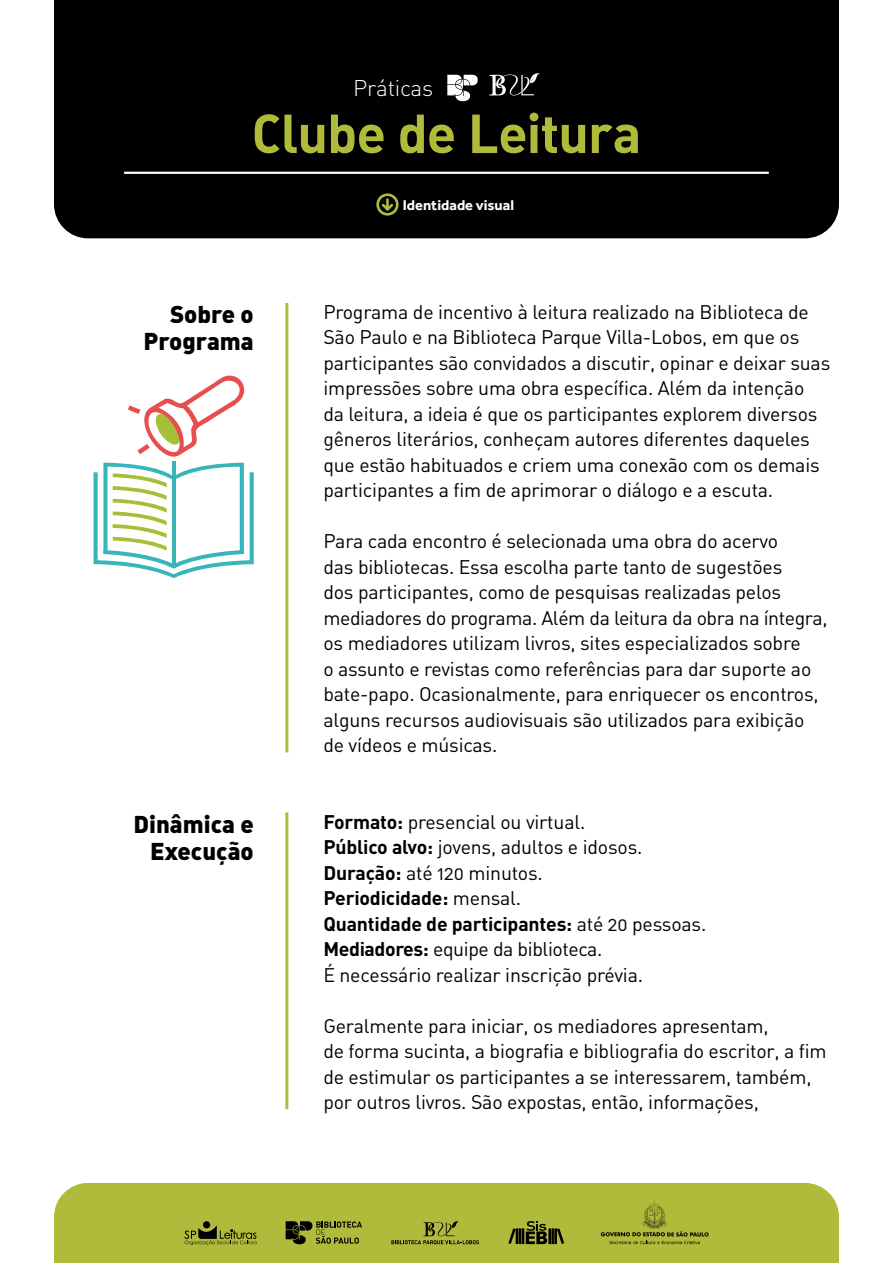
<style>
.page{position:relative;width:893px;height:1263px;background:#fff}
.page>*{position:absolute;margin:0;border:0;box-sizing:border-box;transform-origin:0 0}
.t1{font:54px "DIN Bold Alternate";letter-spacing:-.02em;color:#b0bb3b}
.t2{font:24px/27px "DIN Black Alternate";color:#000;text-align:right}
.t3{font:22.5px "DIN Light Alternate";letter-spacing:-.01em;color:#fff}
.t4{font:19.5px/25.5px "DIN Regular Alternate";letter-spacing:-.01em;color:#000}
.t5{font:700 19.5px/25.5px "DIN";letter-spacing:-.01em;color:#000}
.t6{font:700 14.7px "Effra";color:#fff}
.s1{font-family:"DIN";font-weight:700}
.s2{font-family:"DIN Regular Alternate";font-weight:400}
</style>
<div class="page">
<hr style="left:285px;top:303px;width:3px;height:449px;background:#b0bb3b">
<div style="left:54px;top:1183px;width:785px;height:80px;background:#b0bb3b"></div>
<div style="left:203px;top:1221px;width:7px;height:7px;background:#000;border-radius:50%"></div>
<svg style="left:184px;top:1225px;width:72px;height:20px"></svg>
<svg style="left:286px;top:1221px;width:76px;height:23px;background:#6e7424"></svg>
<svg style="left:391px;top:1221px;width:88px;height:23px;background:#959f32"></svg>
<svg style="left:508px;top:1221px;width:56px;height:23px"></svg>
<svg style="left:601px;top:1201px;width:108px;height:43px;background:#a0aa35"></svg>
<div style="left:54px;top:0;width:785px;height:238px;background:#000"></div>
<hr style="left:124px;top:172px;width:645px;height:2px;background:#fff">
<svg style="left:447px;top:75px;width:31px;height:26px"></svg>
<svg style="left:489px;top:72px;width:52px;height:24px"></svg>
<svg style="left:376px;top:193px;width:23px;height:23px"></svg>
<hr style="left:285px;top:812px;width:3px;height:297px;background:#b0bb3b">
<svg style="left:94px;top:375px;width:160px;height:203px"></svg>
<p class="t3" style="left:353px;top:74px;width:82px">Práticas</p>
<h1 class="t1" style="left:252px;top:98px;width:391px">Clube de Leitura</h1>
<p class="t6" style="left:403px;top:196px;width:113px">Identidade visual</p>
<p class="t2" style="left:143px;top:300px;width:112px">Sobre o<br>Programa</p>
<p class="t4" style="left:323px;top:299px;width:508px">Programa de incentivo à leitura realizado na Biblioteca de São Paulo e na Biblioteca Parque Villa-Lobos, em que os participantes são convidados a discutir, opinar e deixar suas impressões sobre uma obra específica. Além da intenção<br>da leitura, a ideia é que os participantes explorem diversos gêneros literários, conheçam autores diferentes daqueles que estão habituados e criem uma conexão com os demais participantes a fim de aprimorar o diálogo e a escuta.</p>
<p class="t4" style="left:323px;top:528px;width:506px">Para cada encontro é selecionada uma obra do acervo<br>das bibliotecas. Essa escolha parte tanto de sugestões<br>dos participantes, como de pesquisas realizadas pelos mediadores do programa. Além da leitura da obra na íntegra, os mediadores utilizam livros, sites especializados sobre<br>o assunto e revistas como referências para dar suporte ao bate-papo. Ocasionalmente, para enriquecer os encontros, alguns recursos audiovisuais são utilizados para exibição de vídeos e músicas.</p>
<p class="t2" style="left:134px;top:809px;width:122px">Dinâmica e<br>Execução</p>
<p class="t4" style="left:323px;top:808px;width:321px"><span class="s1">Formato:</span> presencial ou virtual.<br><span class="s1">Público alvo:</span> jovens, adultos e idosos.<br><span class="s1">Duração:</span> até 120 minutos.</p>
<p class="t5" style="left:323px;top:884px;width:384px">Periodicidade: <span class="s2">mensal.<br></span>Quantidade de participantes: <span class="s2">até 20 pessoas.</span></p>
<p class="t4" style="left:323px;top:936px;width:321px"><span class="s1">Mediadores:</span> equipe da biblioteca.<br>É necessário realizar inscrição prévia.</p>
<p class="t4" style="left:323px;top:1012px;width:505px">Geralmente para iniciar, os mediadores apresentam,<br>de forma sucinta, a biografia e bibliografia do escritor, a fim de estimular os participantes a se interessarem, também, por outros livros. São expostas, então, informações,</p>
</div>
